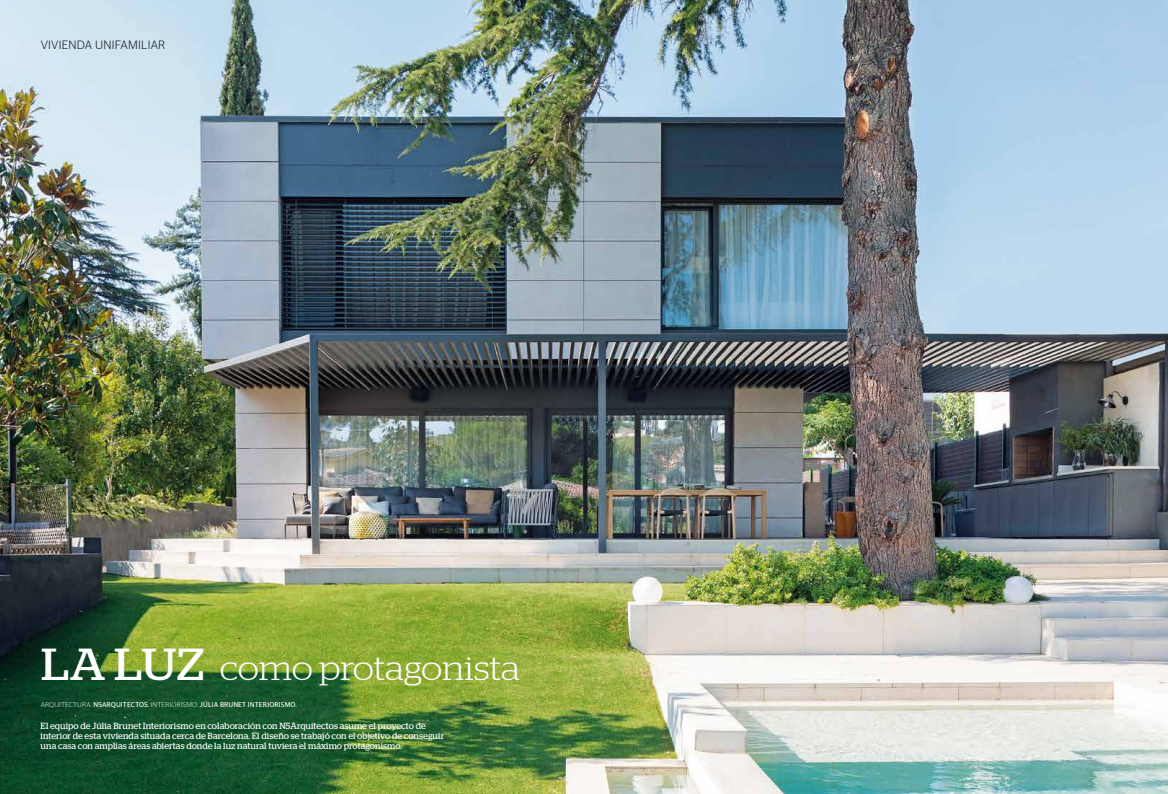
<style>
.page{position:relative;width:1168px;height:794px;background:#fff}
.page>*{position:absolute;margin:0;border:0;box-sizing:border-box;transform-origin:0 0}
.t1{font:300 33.5px "Stag";letter-spacing:-.005em;color:#fff;scale:1.1 1}
.t2{font:300 12px "Stag Sans";letter-spacing:.02em;color:#000}
.t3{font:9px/10px "Stag";letter-spacing:.01em;color:#fff}
.t4{font:7px "Stag Sans";letter-spacing:.02em;color:#fff}
.s1{font-weight:400;font-size:44.8px}
.s2{font-weight:300}
</style>
<div class="page">
<img style="left:0;top:0;width:1168px;height:794px">
<h2 class="t2" style="left:41px;top:38px;width:126px">VIVIENDA UNIFAMILIAR</h2>
<h1 class="t1" style="left:41px;top:650px;width:437px"><span class="s1">LA LUZ</span> como protagonista</h1>
<p class="t4" style="left:41px;top:701px;width:258px"><span class="s2">ARQUITECTURA:</span> N5ARQUITECTOS. <span class="s2">INTERIORISMO:</span> JÚLIA BRUNET INTERIORISMO.</p>
<p class="t3" style="left:41px;top:721px;width:405px">El equipo de Júlia Brunet Interiorismo en colaboración con N5Arquitectos asume el proyecto de interior de esta vivienda situada cerca de Barcelona. El diseño se trabajó con el objetivo de conseguir una casa con amplias áreas abiertas donde la luz natural tuviera el máximo protagonismo.</p>
</div>
